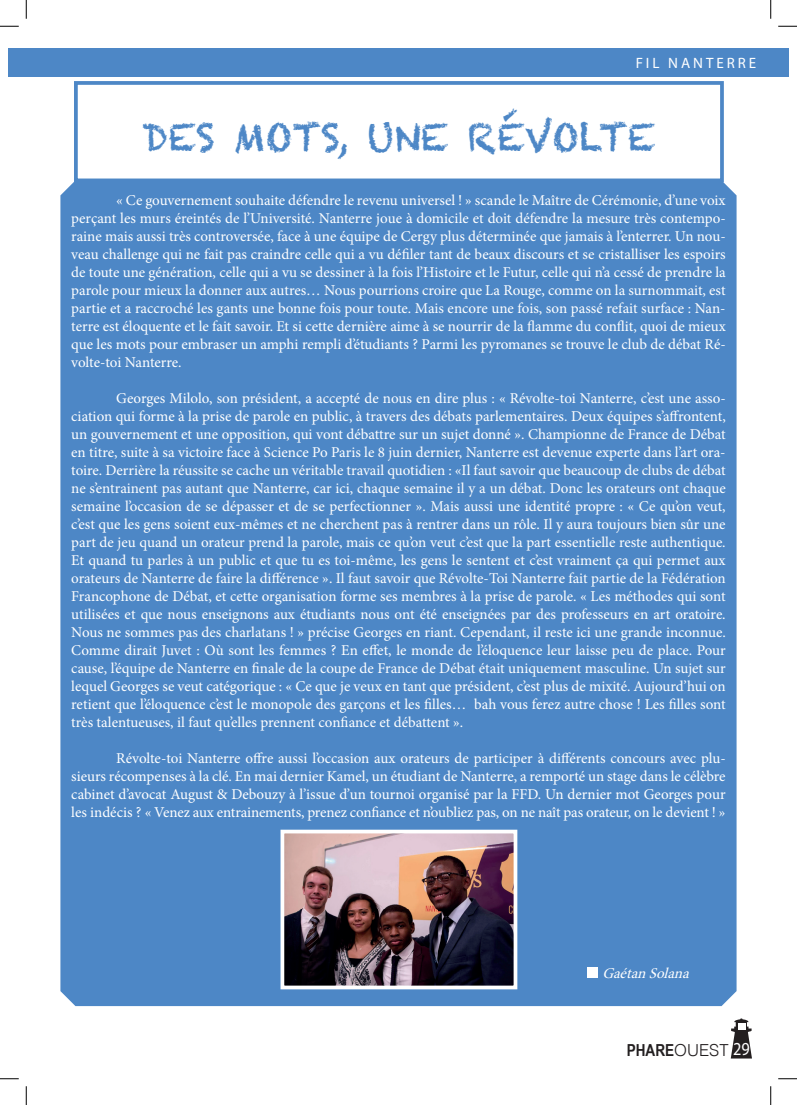
<style>
.page{position:relative;width:797px;height:1105px;background:#fff}
.page>*{position:absolute;margin:0;border:0;box-sizing:border-box;transform-origin:0 0}
.t1{font:37.5px "Chalkduster";color:#4d87c6}
.t2{font:700 16.5px "Arial Narrow";color:#231f20}
.t3{font:15px/18px "Minion Pro";letter-spacing:-.01em;color:#fff;text-align:justify}
.t4{font:italic 15px "Minion Pro";color:#fff}
.t5{font:15px "Myriad Pro";letter-spacing:.195em;color:#fff}
.s1{font-family:"Helvetica";font-weight:300}
.s2{font-family:"Myriad Pro";font-weight:400;font-size:18.38px;color:#fff}
</style>
<div class="page">
<svg style="left:730px;top:1018px;width:22px;height:40px"></svg>
<div style="left:738px;top:1023px;width:7px;height:7px;background:#fff"></div>
<div style="left:60px;top:180px;width:676px;height:826px;background:#4d87c6"></div>
<div style="left:27px;top:48px;width:761px;height:29px;background:#4d87c6"></div>
<div style="left:9px;top:48px;width:29px;height:29px;background:#4d87c6"></div>
<div style="left:74px;top:81px;width:649px;height:101px;border:4px solid #4d87c6"></div>
<img style="left:285px;top:835px;width:227px;height:149px">
<div style="left:280px;top:830px;width:237px;height:159px;border:4px solid #fff"></div>
<div style="left:587px;top:967px;width:11px;height:11px;background:#fff"></div>
<svg style="left:0;top:25px;width:19px;height:2px"></svg>
<svg style="left:778px;top:25px;width:19px;height:2px"></svg>
<svg style="left:0;top:1078px;width:19px;height:1px"></svg>
<svg style="left:778px;top:1078px;width:19px;height:1px"></svg>
<svg style="left:25px;top:0;width:2px;height:19px"></svg>
<svg style="left:25px;top:1086px;width:2px;height:19px"></svg>
<svg style="left:770px;top:0;width:1px;height:19px"></svg>
<svg style="left:770px;top:1086px;width:1px;height:19px"></svg>
<p class="t5" style="left:635px;top:54px;width:122px">FIL NANTERRE</p>
<h1 class="t1" style="left:142px;top:115px;width:514px">DES MOTS, UNE RÉVOLTE</h1>
<p class="t3" style="left:71px;top:191px;width:656px;text-indent:45px">« Ce gouvernement souhaite défendre le revenu universel ! » scande le Maître de Cérémonie, d’une voix perçant les murs éreintés de l’Université. Nanterre joue à domicile et doit défendre la mesure très contempo&shy;raine mais aussi très controversée, face à une équipe de Cergy plus déterminée que jamais à l’enterrer. Un nou&shy;veau challenge qui ne fait pas craindre celle qui a vu défiler tant de beaux discours et se cristalliser les espoirs de toute une génération, celle qui a vu se dessiner à la fois l’Histoire et le Futur, celle qui n’a cessé de prendre la parole pour mieux la donner aux autres… Nous pourrions croire que La Rouge, comme on la surnommait, est partie et a raccroché les gants une bonne fois pour toute. Mais encore une fois, son passé refait surface : Nan&shy;terre est éloquente et le fait savoir. Et si cette dernière aime à se nourrir de la flamme du conflit, quoi de mieux que les mots pour embraser un amphi rempli d’étudiants ? Parmi les pyromanes se trouve le club de débat Ré&shy;volte-toi Nanterre.</p>
<p class="t3" style="left:71px;top:389px;width:656px;text-indent:45px">Georges Milolo, son président, a accepté de nous en dire plus : « Révolte-toi Nanterre, c’est une asso&shy;ciation qui forme à la prise de parole en public, à travers des débats parlementaires. Deux équipes s’affrontent, un gouvernement et une opposition, qui vont débattre sur un sujet donné ». Championne de France de Débat en titre, suite à sa victoire face à Science Po Paris le 8 juin dernier, Nanterre est devenue experte dans l’art ora&shy;toire. Derrière la réussite se cache un véritable travail quotidien : «Il faut savoir que beaucoup de clubs de débat ne s’entrainent pas autant que Nanterre, car ici, chaque semaine il y a un débat. Donc les orateurs ont chaque semaine l’occasion de se dépasser et de se perfectionner ». Mais aussi une identité propre : « Ce qu’on veut, c’est que les gens soient eux-mêmes et ne cherchent pas à rentrer dans un rôle. Il y aura toujours bien sûr une part de jeu quand un orateur prend la parole, mais ce qu’on veut c’est que la part essentielle reste authentique.<br>Et quand tu parles à un public et que tu es toi-même, les gens le sentent et c’est vraiment ça qui permet aux orateurs de Nanterre de faire la différence ». Il faut savoir que Révolte-Toi Nanterre fait partie de la Fédération Francophone de Débat, et cette organisation forme ses membres à la prise de parole. « Les méthodes qui sont utilisées et que nous enseignons aux étudiants nous ont été enseignées par des professeurs en art oratoire.<br>Nous ne sommes pas des charlatans ! » précise Georges en riant. Cependant, il reste ici une grande inconnue.<br>Comme dirait Juvet : Où sont les femmes ? En effet, le monde de l’éloquence leur laisse peu de place. Pour cause, l’équipe de Nanterre en finale de la coupe de France de Débat était uniquement masculine. Un sujet sur lequel Georges se veut catégorique : « Ce que je veux en tant que président, c’est plus de mixité. Aujourd’hui on retient que l’éloquence c’est le monopole des garçons et les filles… bah vous ferez autre chose ! Les filles sont très talentueuses, il faut qu’elles prennent confiance et débattent ».</p>
<p class="t3" style="left:71px;top:749px;width:656px;text-indent:45px">Révolte-toi Nanterre offre aussi l’occasion aux orateurs de participer à différents concours avec plu&shy;sieurs récompenses à la clé. En mai dernier Kamel, un étudiant de Nanterre, a remporté un stage dans le célèbre cabinet d’avocat August &amp; Debouzy à l’issue d’un tournoi organisé par la FFD. Un dernier mot Georges pour les indécis ? « Venez aux entrainements, prenez confiance et n’oubliez pas, on ne naît pas orateur, on le devient ! »</p>
<p class="t4" style="left:602px;top:963px;width:93px">GaétanSolana</p>
<p class="t2" style="left:626px;top:1037px;width:125px">PHARE<span class="s1">OUEST</span> <span class="s2">29</span></p>
</div>
